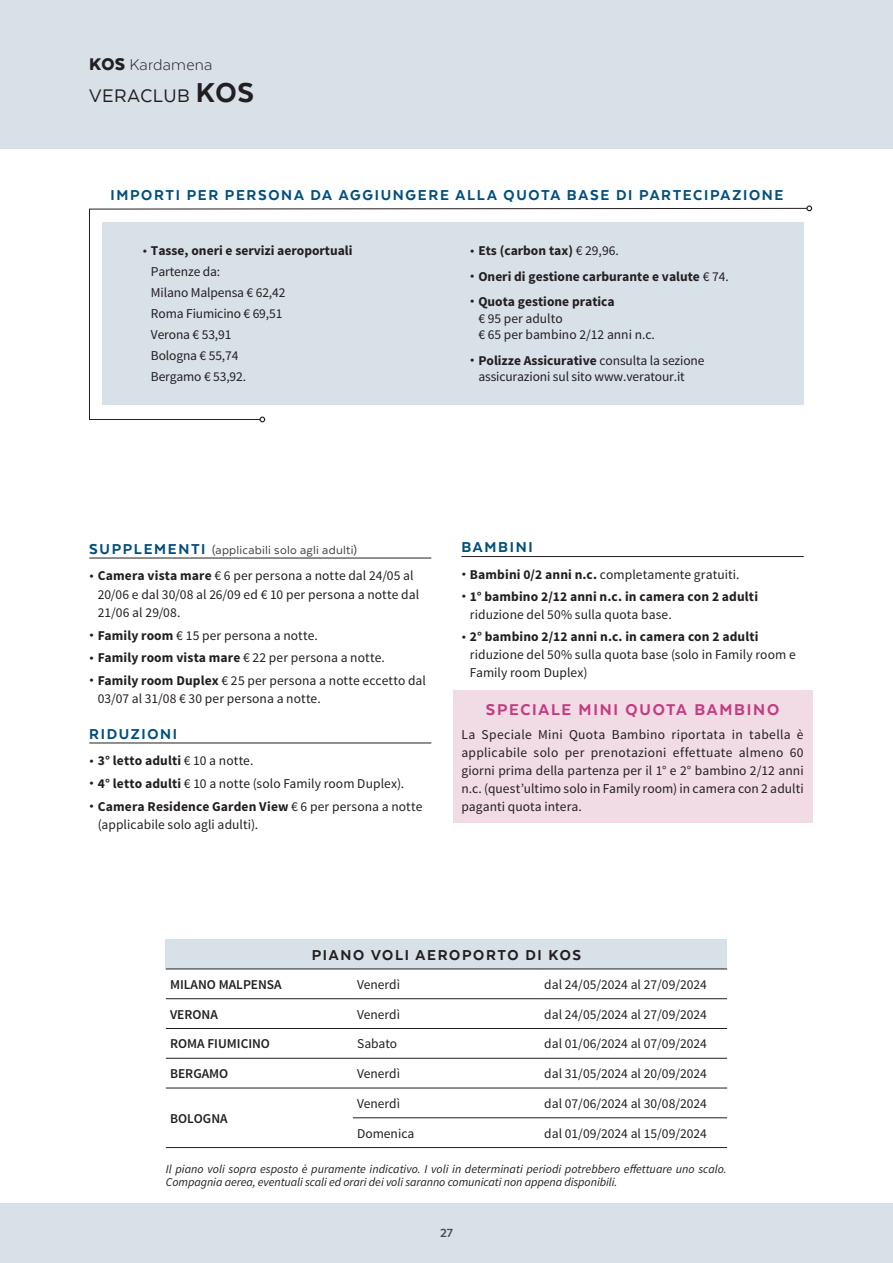
<style>
.page{position:relative;width:893px;height:1263px;background:#fff}
.page>*{position:absolute;margin:0;border:0;box-sizing:border-box;transform-origin:0 0}
.t1{font:21px "Texta";letter-spacing:.025em;color:#231f20}
.t2{font:800 18px "Texta";letter-spacing:.1em;color:#c33c82}
.t3{font:300 18px "Texta";letter-spacing:.01em;color:#231f20}
.t4{font:800 16.5px "Texta";letter-spacing:.1em;color:#004f7e}
.t5{font:800 16.5px "Texta";letter-spacing:.1em;color:#231f20}
.t6{font:13.5px/21px "Source Sans Pro";color:#231f20}
.t7{font:700 13.5px/18px "Source Sans Pro";color:#231f20}
.t8{font:600 13.5px "Source Sans Pro";color:#231f20}
.t9{font:13.5px "Texta";letter-spacing:.015em;color:#3e3e3f}
.t10{font:700 13.5px "Texta";color:#4b4c4d}
.t11{font:italic 12px/13.5px "Source Sans Pro";letter-spacing:-.005em;color:#231f20}
.s1{font-weight:900;font-size:19.5px}
.s2{font-weight:800;font-size:31.5px}
.s3{font-family:"Legacy Sans Std";font-weight:700;font-size:18px}
.s4{font-weight:700}
.s5{font-family:"Legacy Sans Std";font-size:18px}
.s6{font-weight:400}
.s7{font-weight:800;font-size:16.5px;color:#004f7e}
</style>
<div class="page">
<div style="left:0;top:1203px;width:893px;height:60px;background:#d8e0e8"></div>
<div style="left:0;top:0;width:893px;height:149px;background:#d8e0e8"></div>
<div style="left:166px;top:939px;width:561px;height:30px;background:#d8e0e8"></div>
<hr style="left:166px;top:998px;width:187px;height:1px;background:#231f20">
<hr style="left:166px;top:1028px;width:187px;height:1px;background:#231f20">
<hr style="left:166px;top:1058px;width:187px;height:1px;background:#231f20">
<hr style="left:166px;top:1088px;width:187px;height:1px;background:#231f20">
<hr style="left:166px;top:1147px;width:187px;height:1px;background:#231f20">
<hr style="left:353px;top:1058px;width:187px;height:1px;background:#231f20">
<hr style="left:353px;top:1088px;width:187px;height:1px;background:#231f20">
<hr style="left:353px;top:1117px;width:187px;height:1px;background:#231f20">
<hr style="left:353px;top:1147px;width:187px;height:1px;background:#231f20">
<hr style="left:540px;top:1058px;width:187px;height:1px;background:#231f20">
<hr style="left:540px;top:1088px;width:187px;height:1px;background:#231f20">
<hr style="left:540px;top:1117px;width:187px;height:1px;background:#231f20">
<hr style="left:540px;top:1147px;width:187px;height:1px;background:#231f20">
<hr style="left:166px;top:969px;width:187px;height:1px;background:#231f20">
<hr style="left:353px;top:969px;width:187px;height:1px;background:#231f20">
<hr style="left:540px;top:969px;width:187px;height:1px;background:#231f20">
<hr style="left:353px;top:998px;width:187px;height:1px;background:#231f20">
<hr style="left:540px;top:998px;width:187px;height:1px;background:#231f20">
<hr style="left:353px;top:1028px;width:187px;height:1px;background:#231f20">
<hr style="left:540px;top:1028px;width:187px;height:1px;background:#231f20">
<hr style="left:89px;top:558px;width:342px;height:1px;background:#231f20">
<hr style="left:89px;top:743px;width:342px;height:1px;background:#231f20">
<svg style="left:89px;top:208px;width:717px;height:212px;background:#dce3e9"></svg>
<svg style="left:806px;top:205px;width:6px;height:6px"></svg>
<svg style="left:259px;top:417px;width:6px;height:5px"></svg>
<hr style="left:461px;top:556px;width:343px;height:1px;background:#231f20">
<div style="left:453px;top:690px;width:359px;height:35px;background:#f1dbe4"></div>
<div style="left:453px;top:716px;width:359px;height:106px;background:#f1dbe4"></div>
<h2 class="t3" style="left:89px;top:55px;width:125px"><span class="s1">KOS</span> Kardamena</h2>
<h1 class="t1" style="left:89px;top:85px;width:166px">VERACLUB <span class="s2">KOS</span></h1>
<p class="t4" style="left:110px;top:186px;width:674px">IMPORTI PER PERSONA DA AGGIUNGERE ALLA QUOTA BASE DI PARTECIPAZIONE</p>
<p class="t6" style="left:151px;top:241px;width:203px;text-indent:-9px"><span class="s3">•</span> <span class="s4">Tasse, oneri e servizi aeroportuali<br></span>Partenze da:<br>Milano Malpensa € 62,42<br>Roma Fiumicino € 69,51<br>Verona € 53,91<br>Bologna € 55,74<br>Bergamo € 53,92.</p>
<p class="t7" style="left:470px;top:242px;width:150px"><span class="s5">•</span> Ets (carbon tax) <span class="s6">€ 29,96.</span></p>
<p class="t7" style="left:470px;top:268px;width:260px"><span class="s5">•</span> Oneri di gestione carburante e valute <span class="s6">€ 74.</span></p>
<p class="t6" style="left:478px;top:293px;width:178px;line-height:16.8px;text-indent:-9px"><span class="s3">•</span> <span class="s4">Quota gestione pratica<br></span>€ 95 per adulto<br>€ 65 per bambino 2/12 anni n.c.</p>
<p class="t6" style="left:478px;top:352px;width:228px;line-height:16.8px;text-indent:-9px"><span class="s3">•</span> <span class="s4">Polizze Assicurative</span> consulta la sezione assicurazioni sul sito www.veratour.it</p>
<p class="t9" style="left:89px;top:543px;width:269px"><span class="s7">SUPPLEMENTI</span> (applicabili solo agli adulti)</p>
<p class="t6" style="left:98px;top:567px;width:323px;line-height:18.3px;text-indent:-9px"><span class="s3">•</span> <span class="s4">Camera vista mare</span> € 6 per persona a notte dal 24/05 al<br>20/06 e dal 30/08 al 26/09 ed € 10 per persona a notte dal<br>21/06 al 29/08.</p>
<p class="t6" style="left:89px;top:625px;width:230px"><span class="s3">•</span> <span class="s4">Family room</span> € 15 per persona a notte.</p>
<p class="t6" style="left:89px;top:647px;width:297px"><span class="s3">•</span> <span class="s4">Family room vista mare</span> € 22 per persona a notte.</p>
<p class="t6" style="left:98px;top:671px;width:330px;line-height:18.3px;text-indent:-9px"><span class="s3">•</span> <span class="s4">Family room Duplex</span> € 25 per persona a notte eccetto dal<br>03/07 al 31/08 € 30 per persona a notte.</p>
<p class="t4" style="left:89px;top:725px;width:89px">RIDUZIONI</p>
<p class="t7" style="left:89px;top:752px;width:166px"><span class="s5">•</span> 3° letto adulti <span class="s6">€ 10 a notte.</span></p>
<p class="t6" style="left:89px;top:773px;width:317px"><span class="s3">•</span> <span class="s4">4° letto adulti</span> € 10 a notte (solo Family room Duplex).</p>
<p class="t6" style="left:98px;top:797px;width:326px;line-height:18.3px;text-indent:-9px"><span class="s3">•</span> <span class="s4">Camera Residence Garden View</span> € 6 per persona a notte (applicabile solo agli adulti).</p>
<p class="t4" style="left:461px;top:539px;width:73px">BAMBINI</p>
<p class="t6" style="left:461px;top:564px;width:280px"><span class="s3">•</span> <span class="s4">Bambini 0/2 anni n.c.</span> completamente gratuiti.</p>
<p class="t7" style="left:470px;top:588px;width:290px;text-indent:-9px"><span class="s5">•</span> 1° bambino 2/12 anni n.c. in camera con 2 adulti <span class="s6">riduzione del 50% sulla quota base.</span></p>
<p class="t6" style="left:470px;top:628px;width:327px;line-height:18px;text-indent:-9px"><span class="s3">•</span> <span class="s4">2° bambino 2/12 anni n.c. in camera con 2 adulti </span>riduzione del 50% sulla quota base (solo in Family room e<br>Family room Duplex)</p>
<h2 class="t2" style="left:486px;top:700px;width:295px">SPECIALE MINI QUOTA BAMBINO</h2>
<p class="t6" style="left:461px;top:725px;width:344px;line-height:18px;text-align:justify">La Speciale Mini Quota Bambino riportata in tabella è applicabile solo per prenotazioni effettuate almeno 60 giorni prima della partenza per il 1° e 2° bambino 2/12 anni n.c. (quest’ultimo solo in Family room) in camera con 2 adulti paganti quota intera.</p>
<p class="t5" style="left:312px;top:947px;width:271px">PIANO VOLI AEROPORTO DI KOS</p>
<p class="t8" style="left:170px;top:976px;width:113px">MILANO MALPENSA</p>
<p class="t6" style="left:357px;top:974px;width:44px">Venerdì</p>
<p class="t6" style="left:544px;top:974px;width:164px">dal 24/05/2024 al 27/09/2024</p>
<p class="t8" style="left:170px;top:1006px;width:49px">VERONA</p>
<p class="t6" style="left:357px;top:1004px;width:44px">Venerdì</p>
<p class="t6" style="left:544px;top:1004px;width:164px">dal 24/05/2024 al 27/09/2024</p>
<p class="t8" style="left:170px;top:1035px;width:101px">ROMA FIUMICINO</p>
<p class="t6" style="left:357px;top:1034px;width:42px">Sabato</p>
<p class="t6" style="left:544px;top:1034px;width:164px">dal 01/06/2024 al 07/09/2024</p>
<p class="t8" style="left:170px;top:1065px;width:60px">BERGAMO</p>
<p class="t6" style="left:357px;top:1063px;width:44px">Venerdì</p>
<p class="t6" style="left:544px;top:1063px;width:164px">dal 31/05/2024 al 20/09/2024</p>
<p class="t8" style="left:170px;top:1110px;width:59px">BOLOGNA</p>
<p class="t6" style="left:357px;top:1093px;width:44px">Venerdì</p>
<p class="t6" style="left:544px;top:1093px;width:164px">dal 07/06/2024 al 30/08/2024</p>
<p class="t6" style="left:357px;top:1123px;width:59px">Domenica</p>
<p class="t6" style="left:544px;top:1123px;width:164px">dal 01/09/2024 al 15/09/2024</p>
<p class="t11" style="left:166px;top:1162px;width:562px">Il piano voli sopra esposto è puramente indicativo. I voli in determinati periodi potrebbero effettuare uno scalo.<br>Compagnia aerea, eventuali scali ed orari dei voli saranno comunicati non appena disponibili.</p>
<p class="t10" style="left:440px;top:1226px;width:14px">27</p>
</div>
